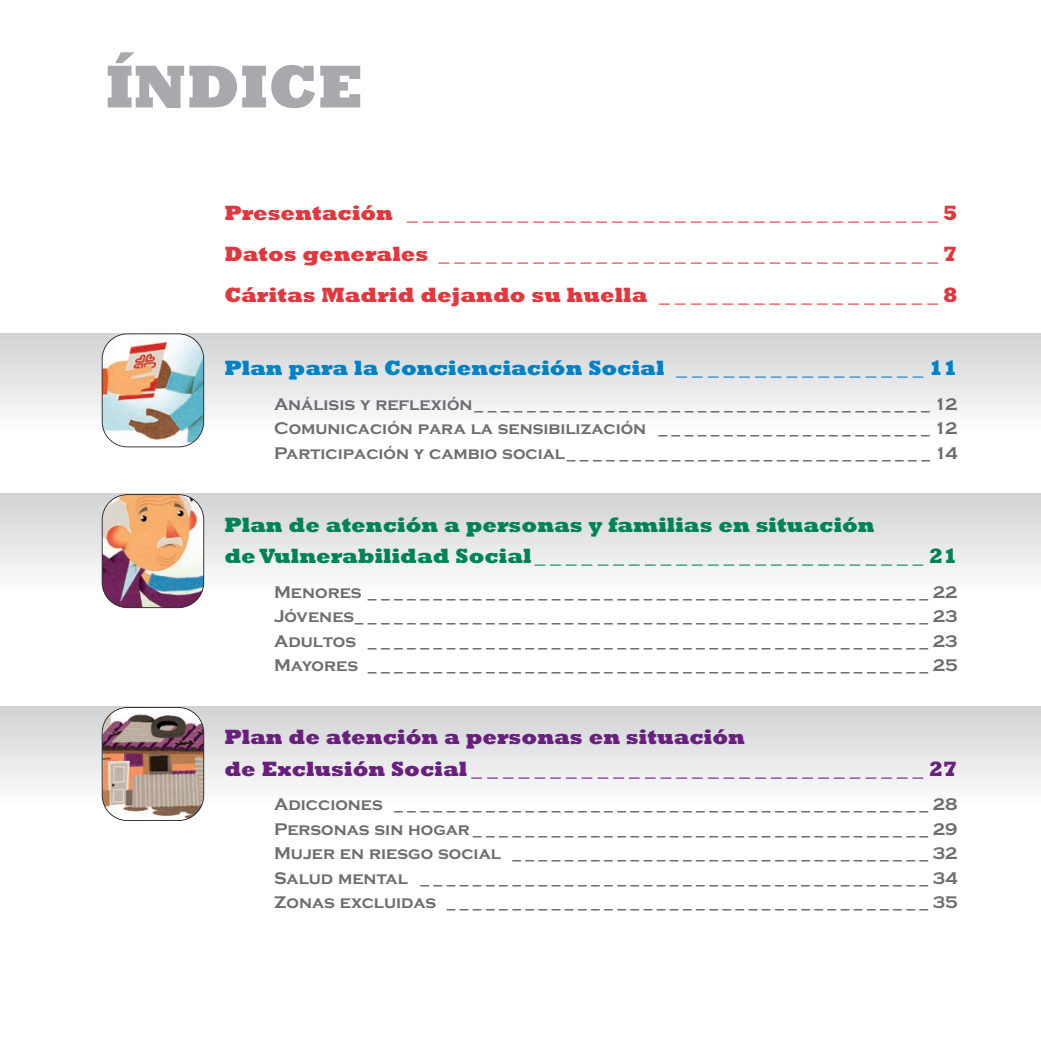
<style>
.page{position:relative;width:1041px;height:1042px;background:#fff}
.page>*{position:absolute;margin:0;border:0;box-sizing:border-box;transform-origin:0 0}
.t1{font:800 61.43px "Rockwell";color:#a8a9ad}
.t2{font:800 21px/41.5px "Rockwell";color:#e1373d;text-align:justify}
.t3{font:800 21px/31.5px "Rockwell";color:#008457}
.t4{font:800 21px/31.5px "Rockwell";color:#681f7d}
.t5{font:800 21px "Rockwell";color:#0082c5}
.t6{font:700 17.5px/24.5px "Copperplate Gothic";color:#6c6d70;text-align:justify}
</style>
<div class="page">
<svg style="left:0;top:333px;width:1040px;height:488px"></svg>
<h1 class="t1" style="left:105px;top:50px;width:259px">ÍNDICE</h1>
<p class="t2" style="left:224px;top:191px;width:734px">Presentación _ _ _ _ _ _ _ _ _ _ _ _ _ _ _ _ _ _ _ _ _ _ _ _ _ _ _ _ _ _ _ _ _ _ 5<br>Datos generales _ _ _ _ _ _ _ _ _ _ _ _ _ _ _ _ _ _ _ _ _ _ _ _ _ _ _ _ _ _ _ _ 7<br>Cáritas Madrid dejando su huella _ _ _ _ _ _ _ _ _ _ _ _ _ _ _ _ _ _ 8</p>
<p class="t5" style="left:224px;top:356px;width:734px">Plan para la Concienciación Social _ _ _ _ _ _ _ _ _ _ _ _ _ _ _ _ 11</p>
<p class="t6" style="left:274px;top:391px;width:685px">Análisis y reflexión_ _ _ _ _ _ _ _ _ _ _ _ _ _ _ _ _ _ _ _ _ _ _ _ _ _ _ _ _ _ _ _ _ _ _ 12<br>Comunicación para la sensibilización _ _ _ _ _ _ _ _ _ _ _ _ _ _ _ _ _ _ _ _ _ 12<br>Participación y cambio social_ _ _ _ _ _ _ _ _ _ _ _ _ _ _ _ _ _ _ _ _ _ _ _ _ _ _ _ 14</p>
<p class="t3" style="left:224px;top:509px;width:734px">Plan de atención a personas y familias en situación<br>de Vulnerabilidad Social _ _ _ _ _ _ _ _ _ _ _ _ _ _ _ _ _ _ _ _ _ _ _ _ _ 21</p>
<p class="t6" style="left:274px;top:579px;width:685px">Menores _ _ _ _ _ _ _ _ _ _ _ _ _ _ _ _ _ _ _ _ _ _ _ _ _ _ _ _ _ _ _ _ _ _ _ _ _ _ _ _ _ _ _ 22<br>Jóvenes_ _ _ _ _ _ _ _ _ _ _ _ _ _ _ _ _ _ _ _ _ _ _ _ _ _ _ _ _ _ _ _ _ _ _ _ _ _ _ _ _ _ _ _ 23<br>Adultos _ _ _ _ _ _ _ _ _ _ _ _ _ _ _ _ _ _ _ _ _ _ _ _ _ _ _ _ _ _ _ _ _ _ _ _ _ _ _ _ _ _ _ 23<br>Mayores _ _ _ _ _ _ _ _ _ _ _ _ _ _ _ _ _ _ _ _ _ _ _ _ _ _ _ _ _ _ _ _ _ _ _ _ _ _ _ _ _ _ _ 25</p>
<p class="t4" style="left:224px;top:721px;width:734px">Plan de atención a personas en situación<br>de Exclusión Social _ _ _ _ _ _ _ _ _ _ _ _ _ _ _ _ _ _ _ _ _ _ _ _ _ _ _ _ _ 27</p>
<p class="t6" style="left:274px;top:792px;width:685px">Adicciones _ _ _ _ _ _ _ _ _ _ _ _ _ _ _ _ _ _ _ _ _ _ _ _ _ _ _ _ _ _ _ _ _ _ _ _ _ _ _ _ _ 28<br>Personas sin hogar _ _ _ _ _ _ _ _ _ _ _ _ _ _ _ _ _ _ _ _ _ _ _ _ _ _ _ _ _ _ _ _ _ _ _ 29<br>Mujer en riesgo social _ _ _ _ _ _ _ _ _ _ _ _ _ _ _ _ _ _ _ _ _ _ _ _ _ _ _ _ _ _ _ _ 32<br>Salud mental _ _ _ _ _ _ _ _ _ _ _ _ _ _ _ _ _ _ _ _ _ _ _ _ _ _ _ _ _ _ _ _ _ _ _ _ _ _ _ 34<br>Zonas excluidas _ _ _ _ _ _ _ _ _ _ _ _ _ _ _ _ _ _ _ _ _ _ _ _ _ _ _ _ _ _ _ _ _ _ _ _ _ 35</p>
</div>
